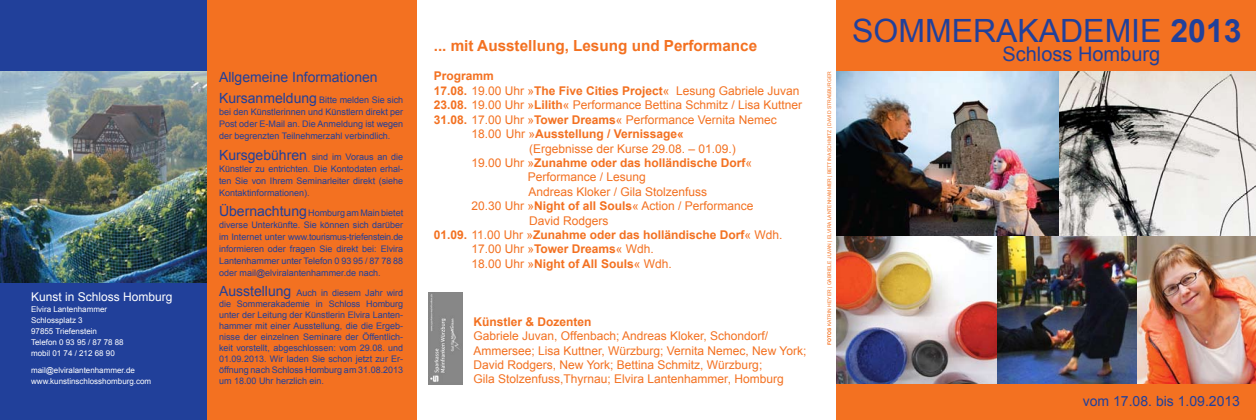
<style>
.page{position:relative;width:1256px;height:420px;background:#fff}
.page>*{position:absolute;margin:0;border:0;box-sizing:border-box;transform-origin:0 0}
.t1{font:32px "Arial";color:#21409a}
.t2{font:20px "Arial";color:#21409a}
.t3{font:700 15.3px "Arial";color:#f37121}
.t4{font:14px "Arial";color:#21409a}
.t5{font:12px/14.4px "Arial";color:#f37121}
.t6{font:700 12px "Arial";color:#f37121}
.t7{font:12px "Arial";color:#fff}
.t8{font:9px/12px "Arial";color:#21409a;text-align:justify}
.t9{font:8px/11px "Arial";color:#fff}
.t10{font:5px "Arial";color:#f37121}
.s1{font-weight:700}
.s2{font-weight:400}
.s3{font-size:14px}
</style>
<div class="page">
<div style="left:206px;top:0;width:211px;height:420px;background:#f37121"></div>
<div style="left:0;top:0;width:207px;height:420px;background:#21409a"></div>
<img style="left:0;top:72px;width:207px;height:210px">
<div style="left:836px;top:0;width:420px;height:420px;background:#f37121"></div>
<img style="left:836px;top:72px;width:224px;height:164px">
<img style="left:1060px;top:72px;width:196px;height:164px">
<img style="left:836px;top:236px;width:238px;height:148px">
<img style="left:1074px;top:236px;width:182px;height:148px">
<img style="left:428px;top:292px;width:35px;height:92px">
<h3 class="t7" style="left:31px;top:289px;width:143px">Kunst in Schloss Homburg</h3>
<p class="t9" style="left:31px;top:304px;width:94px">Elvira Lantenhammer<br>Schlossplatz 3<br>97855 Triefenstein<br>Telefon 0 93 95 / 87 78 88 mobil 01 74 / 212 68 90</p>
<p class="t9" style="left:31px;top:364px;width:122px">mail@elviralantenhammer.de www.kunstinschlosshomburg.com</p>
<h3 class="t3" style="left:434px;top:36px;width:325px">... mit Ausstellung, Lesung und Performance</h3>
<h3 class="t4" style="left:219px;top:68px;width:160px">Allgemeine I nformationen</h3>
<h3 class="t6" style="left:434px;top:68px;width:62px">Programm</h3>
<h3 class="t5" style="left:434px;top:84px;width:367px"><span class="s1">17.08.</span> 19.00 Uhr »<span class="s1">The Five Cities Project</span>« Lesung Gabriele Juvan</h3>
<h3 class="t5" style="left:434px;top:98px;width:370px"><span class="s1">23.08.</span> 19.00 Uhr »<span class="s1">Lilith</span>« Performance Bettina Schmitz / Lisa Kuttner</h3>
<h3 class="t5" style="left:434px;top:112px;width:344px"><span class="s1">31.08.</span> 17.00 Uhr »<span class="s1">Tower Dreams</span>« Performance Vernita Nemec</h3>
<h3 class="t6" style="left:471px;top:126px;width:214px"><span class="s2">18.00 Uhr »</span>Ausstellung / Vernissage«</h3>
<h3 class="t5" style="left:529px;top:141px;width:208px">(Ergebnisse der Kurse 29.08. – 01.09.)</h3>
<h3 class="t6" style="left:471px;top:155px;width:282px"><span class="s2">19.00 Uhr »</span>Zunahme oder das holländische Dorf<span class="s2">«</span></h3>
<h3 class="t5" style="left:528px;top:170px;width:120px">Performance / Lesung</h3>
<h3 class="t5" style="left:528px;top:184px;width:180px">Andreas Kloker / Gila Stolzenfuss</h3>
<h3 class="t5" style="left:471px;top:199px;width:284px">20.30 Uhr »<span class="s1">Night of all Souls</span>« Action / Performance</h3>
<h3 class="t5" style="left:529px;top:213px;width:81px">David Rodgers</h3>
<h3 class="t6" style="left:434px;top:227px;width:350px">01.09. <span class="s2">11.00 Uhr »</span>Zunahme oder das holländische Dorf<span class="s2">« Wdh.</span></h3>
<h3 class="t5" style="left:471px;top:242px;width:184px">17.00 Uhr »<span class="s1">Tower Dreams</span>« Wdh.</h3>
<h3 class="t6" style="left:471px;top:255px;width:202px"><span class="s2">18.00 Uhr »</span>Night of All Souls<span class="s2">« Wdh.</span></h3>
<p class="t8" style="left:219px;top:94px;width:186px"><span class="s3">Kursanmeldung</span> Bitte melden Sie sich bei den Künstlerinnen und Künstlern direkt per Post oder E-Mail an. Die Anmeldung ist wegen der begrenzten Teilnehmerzahl verbindlich.</p>
<p class="t8" style="left:219px;top:151px;width:186px"><span class="s3">Kursgebühren</span> sind im Voraus an die Künstler zu entrichten. Die Kontodaten erhal&shy;ten Sie von I hrem Seminarleiter direkt (siehe Kontaktinformationen).</p>
<p class="t8" style="left:219px;top:207px;width:186px"><span class="s3">Übernachtung</span> Homburg am Main bietet diverse Unterkünfte. Sie können sich darüber im I nternet unter www.tourismus-triefenstein.de informieren oder fragen Sie direkt bei: Elvira Lantenhammer unter Telefon 0 93 95 / 87 78 88 oder mail@elviralantenhammer.de nach.</p>
<p class="t8" style="left:219px;top:287px;width:186px;line-height:11px"><span class="s3">Ausstellung</span> Auch in diesem Jahr wird die Sommerakademie in Schloss Homburg unter der Leitung der Künstlerin Elvira Lanten&shy;hammer mit einer Ausstellung, die die Ergeb&shy;nisse der einzelnen Seminare der Öffentlich&shy;keit vorstellt, abgeschlossen: vom 29.08. und 01.09.2013. Wir laden Sie schon jetzt zur Er&shy;öffnung nach Schloss Homburg am 31.08.2013 um 18.00 Uhr herzlich ein.</p>
<h3 class="t6" style="left:473px;top:313px;width:120px">Künstler &amp; Dozenten</h3>
<h3 class="t5" style="left:473px;top:328px;width:334px">Gabriele Juvan, Offenbach; Andreas Kloker, Schondorf/ Ammersee; Lisa Kuttner, Würzburg; Vernita Nemec, New York; David Rodgers, New York; Bettina Schmitz, Würzburg;<br>Gila Stolzenfuss,Thyrnau; Elvira Lantenhammer, Homburg</h3>
<p class="t10" style="left:826px;top:344px;width:274px;rotate:-90deg"><span class="s1">FOTOS</span> KATRI N HEYER | Gabriele Juvan | ELVIRA LANTENHAMMER | BETTI NA SCHMITZ | DAVID STRAßBURGER</p>
<h1 class="t1" style="left:852px;top:10px;width:391px">Sommerakademie <span class="s1">2013</span></h1>
<h2 class="t2" style="left:1002px;top:41px;width:159px">Schloss Homburg</h2>
<h3 class="t4" style="left:1083px;top:391px;width:159px">vom 17.08. bis 1.09.2013</h3>
</div>
